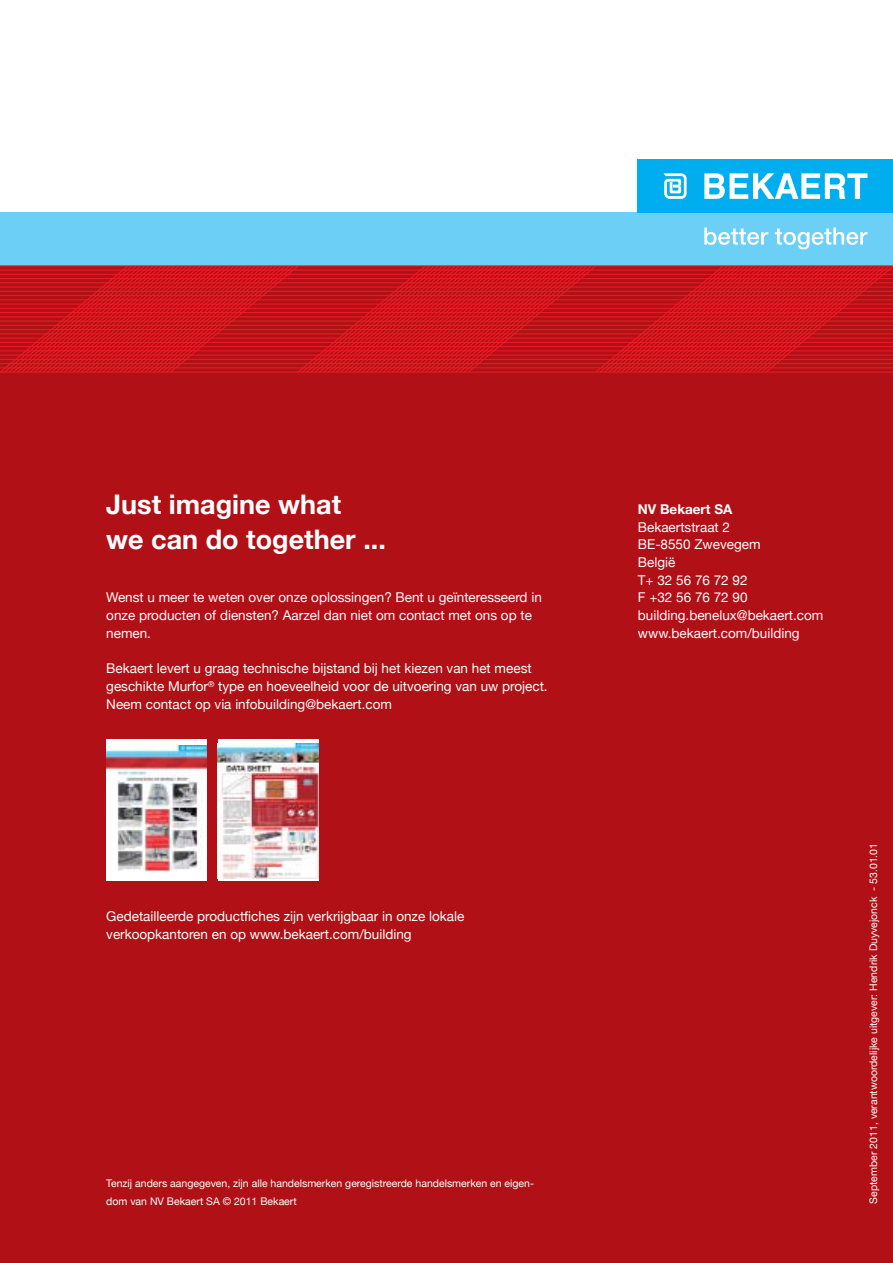
<style>
.page{position:relative;width:893px;height:1263px;background:#fff}
.page>*{position:absolute;margin:0;border:0;box-sizing:border-box;transform-origin:0 0}
.t1{font:700 27px/35.4px "Helvetica Neue";color:#fff}
.t2{font:13.5px/17.7px "Helvetica Neue";color:#fff}
.t3{font:700 13.5px "Helvetica Neue";color:#fff}
.t4{font:10.5px/17.7px "Helvetica Neue";color:#fff}
</style>
<div class="page">
<div style="left:0;top:213px;width:893px;height:53px;background:#6ccff6"></div>
<svg style="left:0;top:266px;width:893px;height:106px;background:#c11319"></svg>
<div style="left:0;top:373px;width:893px;height:105px;background:#b01016"></div>
<hr style="left:0;top:372px;width:893px;height:1px;background:#ed1c24">
<hr style="left:0;top:367px;width:893px;height:1px;background:#ed1c24">
<hr style="left:0;top:363px;width:893px;height:1px;background:#ed1c24">
<hr style="left:0;top:359px;width:893px;height:1px;background:#ed1c24">
<hr style="left:0;top:355px;width:893px;height:1px;background:#ed1c24">
<hr style="left:0;top:350px;width:893px;height:1px;background:#ed1c24">
<hr style="left:0;top:346px;width:893px;height:1px;background:#ed1c24">
<hr style="left:0;top:342px;width:893px;height:1px;background:#ed1c24">
<hr style="left:0;top:338px;width:893px;height:1px;background:#ed1c24">
<hr style="left:0;top:333px;width:893px;height:1px;background:#ed1c24">
<hr style="left:0;top:329px;width:893px;height:1px;background:#ed1c24">
<hr style="left:0;top:325px;width:893px;height:1px;background:#ed1c24">
<hr style="left:0;top:321px;width:893px;height:1px;background:#ed1c24">
<hr style="left:0;top:316px;width:893px;height:1px;background:#ed1c24">
<hr style="left:0;top:312px;width:893px;height:1px;background:#ed1c24">
<hr style="left:0;top:308px;width:893px;height:1px;background:#ed1c24">
<hr style="left:0;top:304px;width:893px;height:1px;background:#ed1c24">
<hr style="left:0;top:299px;width:893px;height:1px;background:#ed1c24">
<hr style="left:0;top:295px;width:893px;height:1px;background:#ed1c24">
<hr style="left:0;top:291px;width:893px;height:1px;background:#ed1c24">
<hr style="left:0;top:287px;width:893px;height:1px;background:#ed1c24">
<hr style="left:0;top:282px;width:893px;height:1px;background:#ed1c24">
<hr style="left:0;top:278px;width:893px;height:1px;background:#ed1c24">
<hr style="left:0;top:274px;width:893px;height:1px;background:#ed1c24">
<hr style="left:0;top:270px;width:893px;height:1px;background:#ed1c24">
<hr style="left:0;top:265px;width:893px;height:1px;background:#ed1c24">
<svg style="left:704px;top:228px;width:64px;height:17px"></svg>
<svg style="left:775px;top:228px;width:92px;height:21px"></svg>
<div style="left:638px;top:160px;width:255px;height:53px;background:#00adef"></div>
<svg style="left:663px;top:173px;width:23px;height:26px"></svg>
<svg style="left:704px;top:173px;width:163px;height:26px"></svg>
<div style="left:0;top:431px;width:893px;height:832px;background:#b01016"></div>
<div style="left:106px;top:739px;width:101px;height:142px;background:#fff"></div>
<img style="left:106px;top:746px;width:101px;height:126px">
<div style="left:218px;top:739px;width:100px;height:142px;background:linear-gradient(to right,#fff,#fff)"></div>
<img style="left:218px;top:743px;width:100px;height:135px">
<h1 class="t1" style="left:106px;top:486px;width:281px">Just imagine what<br>we can do together ...</h1>
<p class="t2" style="left:106px;top:589px;width:437px">Wenst u meer te weten over onze oplossingen? Bent u geïnteresseerd in onze producten of diensten? Aarzel dan niet om contact met ons op te nemen.</p>
<p class="t2" style="left:106px;top:659px;width:443px">Bekaert levert u graag technische bijstand bij het kiezen van het meest geschikte Murfor<sup>®</sup> type en hoeveelheid voor de uitvoering van uw project.<br>Neem contact op via infobuilding@bekaert.com</p>
<p class="t2" style="left:106px;top:908px;width:359px">Gedetailleerde productfiches zijn verkrijgbaar in onze lokale verkoopkantoren en op www.bekaert.com/building</p>
<p class="t4" style="left:106px;top:1174px;width:429px">Tenzij anders aangegeven, zijn alle handelsmerken geregistreerde handelsmerken en eigen&shy;dom van NV Bekaert SA © 2011 Bekaert</p>
<p class="t3" style="left:638px;top:501px;width:96px">NV Bekaert SA</p>
<p class="t2" style="left:638px;top:518px;width:187px">Bekaertstraat 2<br>BE-8550 Zwevegem<br>België<br>T+ 32 56 76 72 92<br>F +32 56 76 72 90 building.benelux@bekaert.com www.bekaert.com/building</p>
<p class="t4" style="left:864px;top:1204px;width:362px;rotate:-90deg">September 2011, verantwoordelijke uitgever: Hendrik Duyvejonck - 53.01.01</p>
</div>
